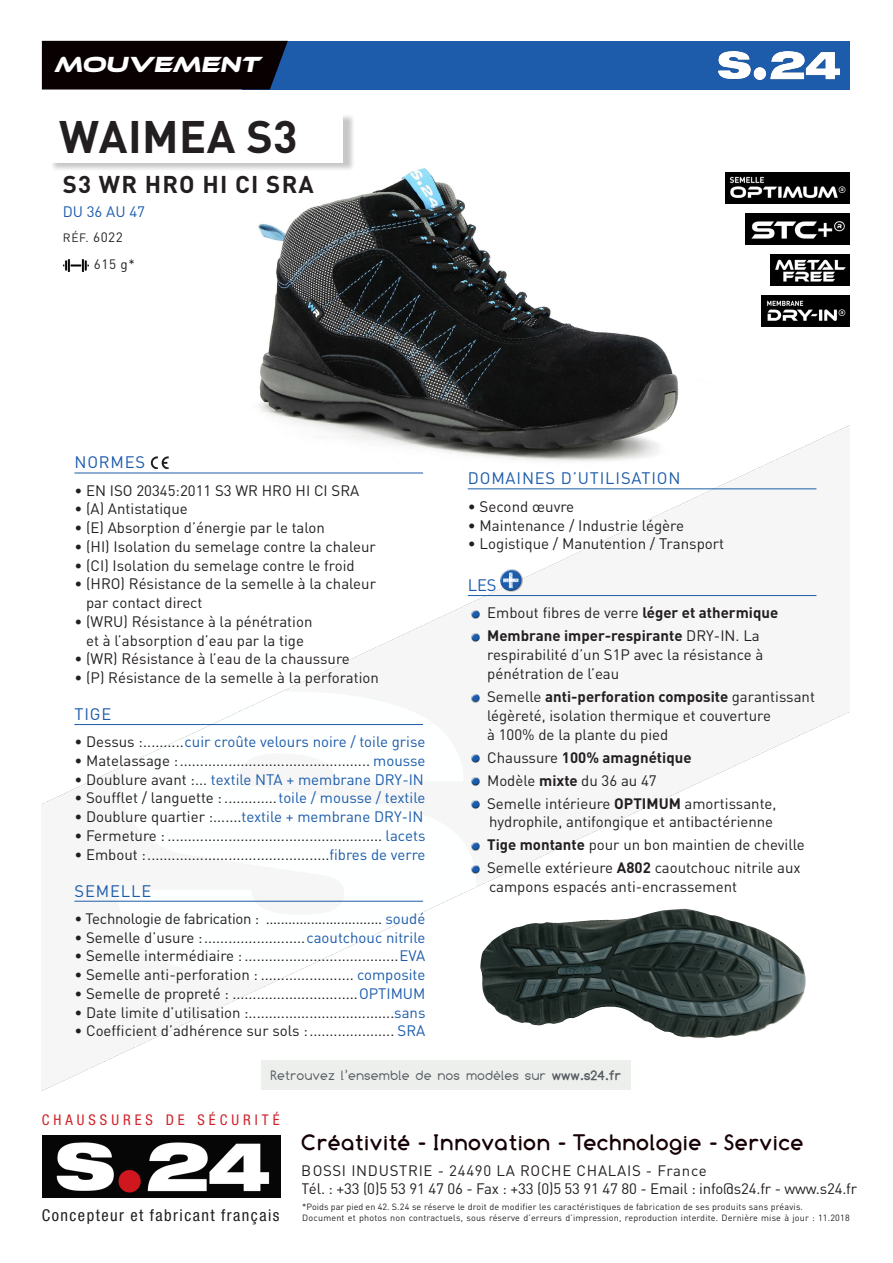
<style>
.page{position:relative;width:893px;height:1263px;background:#fff}
.page>*{position:absolute;margin:0;border:0;box-sizing:border-box;transform-origin:0 0}
.style_chaussure{font:700 45px "DIN Pro";letter-spacing:.01em;color:#231f20}
.t1{font:700 24px "DIN Pro";letter-spacing:.05em;color:#231f20}
.t2{font:italic 22.5px "Ethnocentric Rg";color:#fff}
.t3{font:700 21.9px "Comfortaa";letter-spacing:.06em;color:#160005}
.t4{font:16.5px "DIN Pro";letter-spacing:.05em;color:#1c5cab}
.t5{font:condensed 16.35px "Helvetica Neue LT Std";letter-spacing:.09em;color:#231f20}
.t6{font:15.15px "DIN Pro";color:#231f20}
.t7{font:15px/18.8px "DIN Pro";color:#231f20}
.t8{font:15px/17.9px "DIN Pro";letter-spacing:.03em;color:#231f20}
.t9{font:15px "DIN Pro";color:#1c5cab}
.t10{font:15px "DIN Pro";letter-spacing:-.02em;color:#231f20}
.t11{font:700 15px "DIN Pro";color:#231f20}
.t12{font:condensed 14.85px "Helvetica Neue LT Std";letter-spacing:.27em;color:#d1232a}
.t13{font:13.5px "Comfortaa";letter-spacing:.02em;color:#555a60}
.t14{font:13.5px "DIN Pro";color:#231f20}
.t15{font:12px "DIN Pro";color:#231f20}
.t16{font:9px "DIN Pro";letter-spacing:.02em;color:#231f20}
.s1{font-size:13.5px}
.s2{color:#231f20}
.s3{color:#1c5cab}
.s4{font-weight:700}
.s5{font-weight:400}
</style>
<div class="page">
<img style="left:258px;top:168px;width:421px;height:257px">
<img style="left:42px;top:425px;width:808px;height:665px">
<div style="left:50px;top:114px;width:305px;height:57px;background:#231f20;opacity:.25"></div>
<div style="left:46px;top:114px;width:296px;height:49px;background:#fff"></div>
<img style="left:42px;top:1135px;width:239px;height:63px">
<div style="left:242px;top:41px;width:608px;height:49px;background:#1c5cab"></div>
<div style="left:42px;top:41px;width:246px;height:49px;background:#090002"></div>
<img style="left:718px;top:51px;width:122px;height:28px">
<img style="left:770px;top:254px;width:80px;height:31px">
<img style="left:726px;top:173px;width:124px;height:30px">
<img style="left:746px;top:213px;width:104px;height:31px">
<img style="left:63px;top:259px;width:25px;height:12px">
<hr style="left:74px;top:473px;width:349px;height:1px;background:#1c5cab">
<hr style="left:74px;top:724px;width:349px;height:1px;background:#1c5cab">
<hr style="left:74px;top:901px;width:349px;height:1px;background:#1c5cab">
<svg style="left:151px;top:456px;width:18px;height:13px"></svg>
<hr style="left:468px;top:488px;width:348px;height:1px;background:#1c5cab">
<hr style="left:468px;top:595px;width:348px;height:1px;background:#1c5cab">
<svg style="left:499px;top:568px;width:24px;height:17px"></svg>
<div style="left:500px;top:570px;width:23px;height:22px;background:#231f20;opacity:.75"></div>
<svg style="left:503px;top:572px;width:16px;height:16px"></svg>
<div style="left:470px;top:609px;width:11px;height:8px;background:#f6f6f6"></div>
<div style="left:470px;top:610px;width:12px;height:10px;background:#231f20;opacity:.75"></div>
<svg style="left:470px;top:632px;width:11px;height:2px"></svg>
<div style="left:470px;top:634px;width:12px;height:9px;background:#231f20;opacity:.75"></div>
<div style="left:470px;top:692px;width:11px;height:9px;background:#f6f6f6"></div>
<div style="left:470px;top:694px;width:12px;height:10px;background:#231f20;opacity:.75"></div>
<svg style="left:470px;top:753px;width:11px;height:2px"></svg>
<div style="left:470px;top:755px;width:12px;height:9px;background:#231f20;opacity:.75"></div>
<svg style="left:470px;top:776px;width:11px;height:2px"></svg>
<div style="left:470px;top:778px;width:12px;height:9px;background:#231f20;opacity:.75"></div>
<svg style="left:470px;top:799px;width:11px;height:2px"></svg>
<div style="left:470px;top:801px;width:12px;height:9px;background:#231f20;opacity:.75"></div>
<div style="left:470px;top:841px;width:11px;height:8px;background:#f6f6f6"></div>
<div style="left:470px;top:842px;width:12px;height:10px;background:#231f20;opacity:.75"></div>
<div style="left:470px;top:864px;width:11px;height:8px;background:#f6f6f6"></div>
<div style="left:470px;top:865px;width:12px;height:10px;background:#231f20;opacity:.75"></div>
<img style="left:480px;top:909px;width:326px;height:130px">
<img style="left:762px;top:296px;width:87px;height:30px">
<p class="t2" style="left:54px;top:51px;width:208px">MOUVEMENT</p>
<p class="style_chaussure" style="left:59px;top:106px;width:240px">WAIMEA S3</p>
<p class="t1" style="left:63px;top:168px;width:252px">S3 WR HRO HI CI SRA</p>
<p class="t15" style="left:63px;top:229px;width:62px">RÉF. <span class="s1">6022</span></p>
<p class="t14" style="left:94px;top:255px;width:42px">615 g*</p>
<p class="t9" style="left:63px;top:202px;width:84px">DU 36 AU 47</p>
<p class="t4" style="left:75px;top:451px;width:72px">NORMES</p>
<p class="t7" style="left:74px;top:480px;width:286px">• EN ISO 20345:2011 S3 WR HRO HI CI SRA</p>
<p class="t7" style="left:74px;top:499px;width:115px">• (A) Antistatique</p>
<p class="t7" style="left:74px;top:518px;width:252px">• (E) Absorption d’énergie par le talon</p>
<p class="t7" style="left:74px;top:536px;width:303px">• (HI) Isolation du semelage contre la chaleur</p>
<p class="t7" style="left:74px;top:555px;width:282px">• (CI) Isolation du semelage contre le froid</p>
<p class="t7" style="left:86px;top:574px;width:291px;text-indent:-12px">• (HRO) Résistance de la semelle à la chaleur par contact direct</p>
<p class="t7" style="left:74px;top:611px;width:239px;text-align:center">• (WRU) Résistance à la pénétration et à l’absorption d’eau par la tige</p>
<p class="t7" style="left:74px;top:649px;width:277px">• (WR) Résistance à l’eau de la chaussure</p>
<p class="t7" style="left:74px;top:668px;width:306px">• (P) Résistance de la semelle à la perforation</p>
<p class="t4" style="left:75px;top:703px;width:38px">TIGE</p>
<p class="t9" style="left:74px;top:731px;width:352px"><span class="s2">• Dessus :..........</span>cuir croûte velours noire / toile grise</p>
<p class="t7" style="left:74px;top:750px;width:353px">• Matelassage :............................................... <span class="s3">mousse</span></p>
<p class="t9" style="left:74px;top:769px;width:351px"><span class="s2">• Doublure avant :...</span> textile NTA + membrane DRY-IN</p>
<p class="t7" style="left:74px;top:788px;width:353px">• Soufflet / languette :.............<span class="s3">toile / mousse / textile</span></p>
<p class="t7" style="left:74px;top:807px;width:350px">• Doublure quartier :.......<span class="s3">textile + membrane DRY-IN</span></p>
<p class="t7" style="left:74px;top:825px;width:353px">• Fermeture : ..................................................... <span class="s3">lacets</span></p>
<p class="t7" style="left:74px;top:844px;width:352px">• Embout :.............................................<span class="s3">fibres de verre</span></p>
<p class="t4" style="left:75px;top:879px;width:78px">SEMELLE</p>
<p class="t10" style="left:74px;top:908px;width:353px">• Technologie de fabrication : ............................... <span class="s3">soudé</span></p>
<p class="t7" style="left:74px;top:927px;width:353px">• Semelle d’usure :.........................<span class="s3">caoutchouc nitrile</span></p>
<p class="t7" style="left:74px;top:946px;width:353px">• Semelle intermédiaire :......................................<span class="s3">EVA</span></p>
<p class="t7" style="left:74px;top:965px;width:353px">• Semelle anti-perforation : ....................... <span class="s3">composite</span></p>
<p class="t7" style="left:74px;top:983px;width:353px">• Semelle de propreté : ...............................<span class="s3">OPTIMUM</span></p>
<p class="t7" style="left:74px;top:1002px;width:353px">• Date limite d’utilisation :....................................<span class="s3">sans</span></p>
<p class="t7" style="left:74px;top:1021px;width:353px">• Coefficient d’adhérence sur sols :..................... <span class="s3">SRA</span></p>
<p class="t4" style="left:468px;top:467px;width:214px">DOMAINES D’UTILISATION</p>
<p class="t6" style="left:468px;top:496px;width:108px">• Second œuvre</p>
<p class="t6" style="left:468px;top:515px;width:218px">• Maintenance / Industrie légère</p>
<p class="t6" style="left:468px;top:534px;width:258px">• Logistique / Manutention / Transport</p>
<p class="t4" style="left:468px;top:574px;width:30px">LES</p>
<p class="t7" style="left:487px;top:603px;width:293px">Embout fibres de verre <span class="s4">léger et athermique</span></p>
<p class="t7" style="left:487px;top:626px;width:278px"><span class="s4">Membrane imper-respirante</span> DRY-IN. La respirabilité d’un S1P avec la résistance à pénétration de l’eau</p>
<p class="t7" style="left:487px;top:687px;width:329px">Semelle <span class="s4">anti-perforation composite</span> garantissant légèreté, isolation thermique et couverture<br>à 100% de la plante du pied</p>
<p class="t11" style="left:487px;top:747px;width:206px"><span class="s5">Chaussure</span> 100% amagnétique</p>
<p class="t7" style="left:487px;top:770px;width:171px">Modèle <span class="s4">mixte</span> du 36 au 47</p>
<p class="t7" style="left:487px;top:793px;width:291px">Semelle intérieure <span class="s4">OPTIMUM</span> amortissante, hydrophile, antifongique et antibactérienne</p>
<p class="t7" style="left:487px;top:835px;width:319px"><span class="s4">Tige montante</span> pour un bon maintien de cheville</p>
<p class="t7" style="left:487px;top:858px;width:315px">Semelle extérieure <span class="s4">A802</span> caoutchouc nitrile aux campons espacés anti-encrassement</p>
<p class="t13" style="left:271px;top:1067px;width:352px">Retrouvez l’ensemble de nos modèles sur <span class="s4">www.s24.fr</span></p>
<p class="t12" style="left:42px;top:1111px;width:239px">CHAUSSURES DE SÉCURITÉ</p>
<p class="t5" style="left:42px;top:1205px;width:239px">Concepteur et fabricant français</p>
<p class="t3" style="left:302px;top:1130px;width:503px">Créativité - Innovation - Technologie - Service</p>
<p class="t8" style="left:302px;top:1161px;width:557px">BOSSI INDUSTRIE - 24490 LA ROCHE CHALAIS - France<br>Tél. : +33 (0)5 53 91 47 06 - Fax : +33 (0)5 53 91 47 80 - Email : info@s24.fr - www.s24.fr</p>
<p class="t16" style="left:302px;top:1200px;width:502px">*Poids par pied en 42. S.24 se réserve le droit de modifier les caractéristiques de fabrication de ses produits sans préavis.</p>
<p class="t16" style="left:302px;top:1211px;width:549px">Document et photos non contractuels, sous réserve d’erreurs d’impression, reproduction interdite. Dernière mise à jour : 11.2018</p>
</div>
